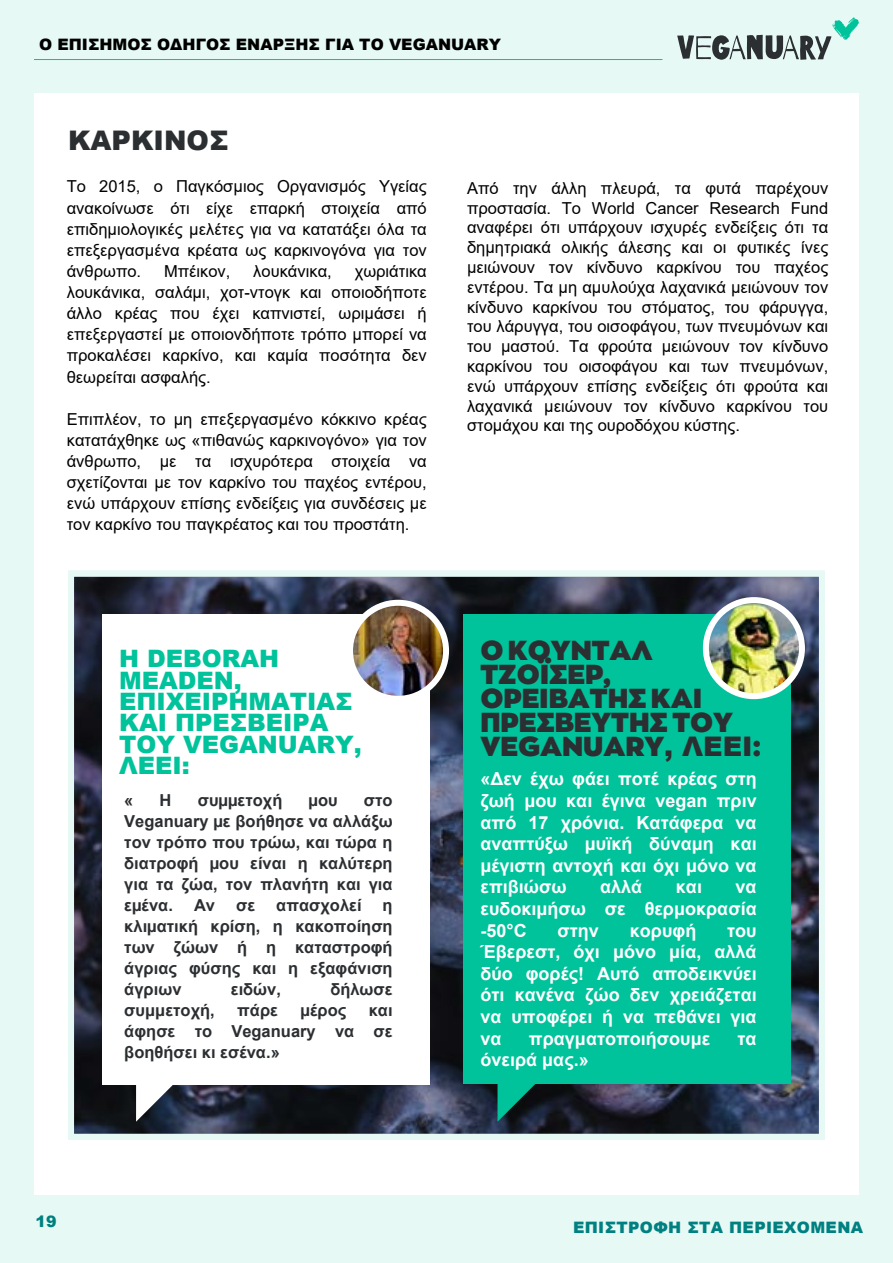
<style>
.page{position:relative;width:893px;height:1263px;background:#e6f9f5}
.page>*{position:absolute;margin:0;border:0;box-sizing:border-box;transform-origin:0 0}
.t1{font:900 27px/24px "Zona Pro";color:#2c2f32}
.t2{font:900 27px "Arial";color:#2c2f32}
.t3{font:900 24px/21.3px "Arial";color:#00c39b}
.t4{font:700 18px/21.6px "Arial";color:#fff;text-align:justify}
.t5{font:16.5px/21.1px "Arial";color:#000;text-align:justify}
.t6{font:700 16.5px/21px "Arial";color:#2c2f32;text-align:justify}
.t7{font:900 15.75px "Arial";color:#000}
.t8{font:900 15.75px "Arial";letter-spacing:.025em;color:#008080}
.s1{font-family:"Arial"}
</style>
<div class="page">
<div style="left:34px;top:93px;width:825px;height:1102px;background:#fff"></div>
<svg style="left:75px;top:578px;width:743px;height:555px"></svg>
<div style="left:68px;top:571px;width:757px;height:569px;border:6px solid #e6f9f5"></div>
<hr style="left:34px;top:59px;width:628px;height:1px;background:#00c39b">
<svg style="left:677px;top:17px;width:182px;height:43px"></svg>
<svg style="left:497px;top:1084px;width:38px;height:38px"></svg>
<svg style="left:136px;top:1085px;width:38px;height:37px"></svg>
<div style="left:463px;top:614px;width:328px;height:470px;background:#00c39b"></div>
<div style="left:102px;top:614px;width:327px;height:471px;background:#fff"></div>
<img style="left:706px;top:600px;width:96px;height:96px;border-radius:48px">
<div style="left:703px;top:597px;width:102px;height:102px;border:6px solid #fff;border-radius:50%"></div>
<img style="left:350px;top:603px;width:96px;height:96px;border-radius:48px">
<div style="left:347px;top:600px;width:102px;height:102px;border:6px solid #fff;border-radius:50%"></div>
<p class="t7" style="left:39px;top:33px;width:463px">Ο ΕΠΙΣΗΜΟΣ ΟΔΗΓΟΣ ΕΝΑΡΞΗΣ ΓΙΑ ΤΟ VEGANUARY</p>
<h1 class="t2" style="left:68px;top:121px;width:162px">ΚΑΡΚΙΝΟΣ</h1>
<p class="t5" style="left:67px;top:176px;width:362px">Το 2015, ο Παγκόσμιος Οργανισμός Υγείας ανακοίνωσε ότι είχε επαρκή στοιχεία από επιδημιολογικές μελέτες για να κατατάξει όλα τα επεξεργασμένα κρέατα ως καρκινογόνα για τον άνθρωπο.</p>
<p class="t5" style="left:67px;top:260px;width:362px;text-indent:288px">χωριάτικα λουκάνικα, σαλάμι, χοτ-ντογκ και οποιοδήποτε άλλο κρέας που έχει καπνιστεί, ωριμάσει ή επεξεργαστεί με οποιονδήποτε τρόπο μπορεί να προκαλέσει καρκίνο, και καμία ποσότητα δεν θεωρείται ασφαλής.</p>
<p class="t5" style="left:67px;top:408px;width:362px">Επιπλέον, το μη επεξεργασμένο κόκκινο κρέας κατατάχθηκε ως «πιθανώς καρκινογόνο» για τον άνθρωπο, με τα ισχυρότερα στοιχεία να σχετίζονται με τον καρκίνο του παχέος εντέρου, ενώ υπάρχουν επίσης ενδείξεις για συνδέσεις με τον καρκίνο του παγκρέατος και του προστάτη.</p>
<p class="t5" style="left:164px;top:260px;width:68px">Μπέικον,</p>
<p class="t5" style="left:253px;top:260px;width:80px">λουκάνικα,</p>
<p class="t5" style="left:467px;top:178px;width:363px;line-height:19.8px">Από την άλλη πλευρά, τα φυτά παρέχουν προστασία. Το World Cancer Research Fund αναφέρει ότι υπάρχουν ισχυρές ενδείξεις ότι τα δημητριακά ολικής άλεσης και οι φυτικές ίνες μειώνουν τον κίνδυνο καρκίνου του παχέος εντέρου. Τα μη αμυλούχα λαχανικά μειώνουν τον κίνδυνο καρκίνου του στόματος, του φάρυγγα, του λάρυγγα, του οισοφάγου, των πνευμόνων και του μαστού. Τα φρούτα μειώνουν τον κίνδυνο καρκίνου του οισοφάγου και των πνευμόνων, ενώ υπάρχουν επίσης ενδείξεις ότι φρούτα και λαχανικά μειώνουν τον κίνδυνο καρκίνου του στομάχου και της ουροδόχου κύστης.</p>
<h2 class="t3" style="left:119px;top:647px;width:244px">Η DEBORAH<br>MEADEN,<br>ΕΠΙΧΕΙΡΗΜΑΤΙΑΣ<br>ΚΑΙ ΠΡΕΣΒΕΙΡΑ<br>ΤΟΥ VEGANUARY,<br>ΛΕΕΙ:</h2>
<p class="t6" style="left:124px;top:790px;width:11px">«</p>
<p class="t6" style="left:160px;top:790px;width:13px">Η</p>
<p class="t6" style="left:198px;top:790px;width:86px">συµµετοχή</p>
<p class="t6" style="left:309px;top:790px;width:31px">µου</p>
<p class="t6" style="left:124px;top:790px;width:270px;text-indent:240px">στο Veganuary µε βοήθησε να αλλάξω τον τρόπο που τρώω, και τώρα η διατροφή µου είναι η καλύτερη για τα ζώα, τον πλανήτη και για εµένα.</p>
<p class="t6" style="left:194px;top:895px;width:23px">Αν</p>
<p class="t6" style="left:236px;top:895px;width:21px">σε</p>
<p class="t6" style="left:276px;top:895px;width:87px">απασχολεί</p>
<p class="t6" style="left:124px;top:895px;width:270px;text-indent:258px">η κλιµατική κρίση, η κακοποίηση των ζώων ή η καταστροφή άγριας φύσης και η εξαφάνιση άγριων</p>
<p class="t6" style="left:231px;top:979px;width:52px">ειδών,</p>
<p class="t6" style="left:330px;top:979px;width:64px">δήλωσε</p>
<p class="t6" style="left:124px;top:1000px;width:92px">συμμετοχή,</p>
<p class="t6" style="left:237px;top:1000px;width:42px">πάρε</p>
<p class="t6" style="left:300px;top:1000px;width:47px">µέρος</p>
<p class="t6" style="left:124px;top:1000px;width:270px;text-indent:244px">και άφησε το Veganuary να σε βοηθήσει κι εσένα.»</p>
<h1 class="t1" style="left:480px;top:637px;width:282px">Ο ΚΟΥΝΤΑΛ<br>ΤΖΟΪΣΕΡ,<br>ΟΡΕΙΒΑΤΗΣ ΚΑΙ<br>ΠΡΕΣΒΕΥΤΗΣ ΤΟΥ<br>VEGANUARY<span class="s1">, ΛΕΕΙ</span>:</h1>
<p class="t4" style="left:480px;top:768px;width:278px">«Δεν έχω φάει ποτέ κρέας στη ζωή μου και έγινα vegan πριν από 17 χρόνια. Κατάφερα να αναπτύξω μυϊκή δύναμη και μέγιστη αντοχή και όχι μόνο να επιβιώσω</p>
<p class="t4" style="left:600px;top:876px;width:44px">αλλά</p>
<p class="t4" style="left:676px;top:876px;width:28px">και</p>
<p class="t4" style="left:480px;top:876px;width:278px;text-indent:255px">να ευδοκιμήσω σε θερμοκρασία -50°C</p>
<p class="t4" style="left:558px;top:920px;width:43px">στην</p>
<p class="t4" style="left:630px;top:920px;width:68px">κορυφή</p>
<p class="t4" style="left:480px;top:920px;width:278px;text-indent:247px">του Έβερεστ, όχι μόνο μία, αλλά δύο φορές! Αυτό αποδεικνύει ότι κανένα ζώο δεν χρειάζεται να υποφέρει ή να πεθάνει για να</p>
<p class="t4" style="left:529px;top:1028px;width:183px">πραγματοποιήσουμε</p>
<p class="t4" style="left:738px;top:1028px;width:21px">τα</p>
<p class="t4" style="left:480px;top:1049px;width:110px">όνειρά μας.»</p>
<p class="t8" style="left:36px;top:1210px;width:23px">19</p>
<p class="t8" style="left:573px;top:1215px;width:292px">ΕΠΙΣΤΡΟΦΗ ΣΤΑ ΠΕΡΙΕΧΟΜΕΝΑ</p>
</div>
